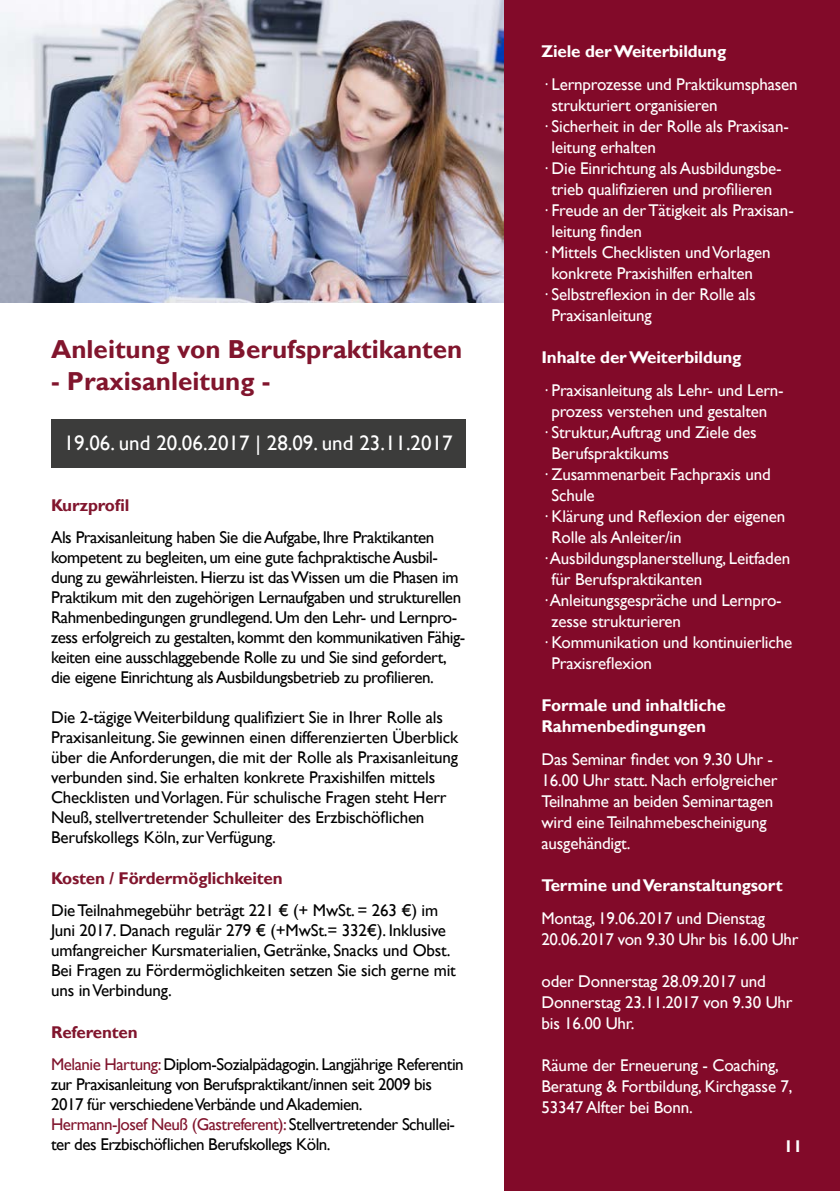
<style>
.page{position:relative;width:840px;height:1191px;background:#fff}
.page>*{position:absolute;margin:0;border:0;box-sizing:border-box;transform-origin:0 0}
.t1{font:700 26px "Gill Sans";color:#81152d}
.t2{font:21px "Gill Sans";color:#fff}
.t3{font:17px/20px "Gill Sans";letter-spacing:-.025em;color:#000}
.t4{font:17px/21px "Gill Sans";letter-spacing:-.01em;color:#fff}
.t5{font:700 17px/21px "Gill Sans";letter-spacing:-.01em;color:#fff}
.t6{font:700 17px "Gill Sans";letter-spacing:-.01em;color:#81152d}
.s1{font-weight:700;color:#81152d}
.s2{color:#81152d}
</style>
<div class="page">
<div style="left:503px;top:0;width:336px;height:1191px;background:#820a29"></div>
<div style="left:51px;top:420px;width:414px;height:48px;background:#3c3c3b"></div>
<img style="left:0;top:0;width:503px;height:302px">
<h1 class="t1" style="left:51px;top:334px;width:412px">Anleitung von Berufspraktikanten</h1>
<h1 class="t1" style="left:51px;top:366px;width:221px">- Praxisanleitung -</h1>
<p class="t2" style="left:64px;top:431px;width:390px">19.06. und 20.06.2017 | 28.09. und 23.11.2017</p>
<p class="t6" style="left:51px;top:495px;width:80px">Kurzprofil</p>
<p class="t3" style="left:51px;top:527px;width:415px">Als Praxisanleitung haben Sie die Aufgabe, Ihre Praktikanten kompetent zu begleiten, um eine gute fachpraktische Ausbil&shy;dung zu gewährleisten. Hierzu ist das Wissen um die Phasen im Praktikum mit den zugehörigen Lernaufgaben und strukturellen Rahmenbedingungen grundlegend. Um den Lehr- und Lernpro&shy;zess erfolgreich zu gestalten, kommt den kommunikativen Fähig&shy;keiten eine ausschlaggebende Rolle zu und Sie sind gefordert, die eigene Einrichtung als Ausbildungsbetrieb zu profilieren.</p>
<p class="t3" style="left:51px;top:707px;width:408px">Die 2-tägige Weiterbildung qualifiziert Sie in Ihrer Rolle als Praxisanleitung. Sie gewinnen einen differenzierten Überblick über die Anforderungen, die mit der Rolle als Praxisanleitung verbunden sind. Sie erhalten konkrete Praxishilfen mittels Checklisten und Vorlagen. Für schulische Fragen steht Herr Neuß, stellvertretender Schulleiter des Erzbischöflichen Berufskollegs Köln, zur Verfügung.</p>
<p class="t6" style="left:51px;top:868px;width:233px">Kosten / Fördermöglichkeiten</p>
<p class="t3" style="left:51px;top:900px;width:406px">Die Teilnahmegebühr beträgt 221 € (+ MwSt. = 263 €) im Juni 2017. Danach regulär 279 € (+MwSt.= 332€). Inklusive umfangreicher Kursmaterialien, Getränke, Snacks und Obst.<br>Bei Fragen zu Fördermöglichkeiten setzen Sie sich gerne mit uns in Verbindung.</p>
<p class="t3" style="left:51px;top:1016px;width:414px;line-height:32px"><span class="s1">Referenten<br></span><span class="s2">Melanie Hartung:</span> Diplom-Sozialpädagogin. Langjährige Referentin</p>
<p class="t3" style="left:51px;top:1074px;width:405px">zur Praxisanleitung von Berufspraktikant/innen seit 2009 bis 2017 für verschiedene Verbände und Akademien.<br><span class="s2">Hermann-Josef Neuß (Gastreferent):</span> Stellvertretender Schullei&shy;ter des Erzbischöflichen Berufskollegs Köln.</p>
<p class="t5" style="left:541px;top:41px;width:186px">Ziele der Weiterbildung</p>
<p class="t4" style="left:541px;top:74px;width:258px">· Lernprozesse und Praktikumsphasen</p>
<p class="t4" style="left:551px;top:95px;width:168px">strukturiert organisieren</p>
<p class="t4" style="left:541px;top:116px;width:249px">· Sicherheit in der Rolle als Praxisan-</p>
<p class="t4" style="left:551px;top:137px;width:106px">leitung erhalten</p>
<p class="t4" style="left:541px;top:158px;width:242px">· Die Einrichtung als Ausbildungsbe-</p>
<p class="t4" style="left:551px;top:179px;width:222px">trieb qualifizieren und profilieren</p>
<p class="t4" style="left:541px;top:200px;width:254px">· Freude an der Tätigkeit als Praxisan-</p>
<p class="t4" style="left:551px;top:221px;width:92px">leitung finden</p>
<p class="t4" style="left:541px;top:242px;width:230px">· Mittels Checklisten und Vorlagen</p>
<p class="t4" style="left:551px;top:263px;width:203px">konkrete Praxishilfen erhalten</p>
<p class="t4" style="left:541px;top:284px;width:216px">· Selbstreflexion in der Rolle als</p>
<p class="t4" style="left:551px;top:305px;width:102px">Praxisanleitung</p>
<p class="t5" style="left:541px;top:347px;width:201px">Inhalte der Weiterbildung</p>
<p class="t4" style="left:541px;top:380px;width:244px">· Praxisanleitung als Lehr- und Lern-</p>
<p class="t4" style="left:551px;top:401px;width:217px">prozess verstehen und gestalten</p>
<p class="t4" style="left:541px;top:422px;width:216px">· Struktur,Auftrag und Ziele des</p>
<p class="t4" style="left:551px;top:443px;width:119px">Berufspraktikums</p>
<p class="t4" style="left:541px;top:464px;width:231px">· Zusammenarbeit Fachpraxis und</p>
<p class="t4" style="left:551px;top:485px;width:45px">Schule</p>
<p class="t4" style="left:541px;top:506px;width:245px">· Klärung und Reflexion der eigenen</p>
<p class="t4" style="left:551px;top:527px;width:132px">Rolle als Anleiter/in</p>
<p class="t4" style="left:541px;top:548px;width:250px">· Ausbildungsplanerstellung, Leitfaden</p>
<p class="t4" style="left:551px;top:569px;width:152px">für Berufspraktikanten</p>
<p class="t4" style="left:541px;top:590px;width:242px">· Anleitungsgespräche und Lernpro-</p>
<p class="t4" style="left:551px;top:611px;width:131px">zesse strukturieren</p>
<p class="t4" style="left:541px;top:632px;width:252px">· Kommunikation und kontinuierliche</p>
<p class="t4" style="left:551px;top:653px;width:102px">Praxisreflexion</p>
<p class="t5" style="left:541px;top:695px;width:186px">Formale und inhaltliche<br>Rahmenbedingungen</p>
<p class="t4" style="left:541px;top:749px;width:237px">Das Seminar findet von 9.30 Uhr -<br>16.00 Uhr statt. Nach erfolgreicher<br>Teilnahme an beiden Seminartagen wird eine Teilnahmebescheinigung ausgehändigt.</p>
<p class="t5" style="left:541px;top:875px;width:242px">Termine und Veranstaltungsort</p>
<p class="t4" style="left:541px;top:908px;width:258px">Montag, 19.06.2017 und Dienstag<br>20.06.2017 von 9.30 Uhr bis 16.00 Uhr</p>
<p class="t4" style="left:541px;top:971px;width:252px">oder Donnerstag 28.09.2017 und<br>Donnerstag 23.11.2017 von 9.30 Uhr bis 16.00 Uhr.</p>
<p class="t4" style="left:541px;top:1055px;width:252px">Räume der Erneuerung - Coaching,<br>Beratung &amp; Fortbildung, Kirchgasse 7,<br>53347 Alfter bei Bonn.</p>
<p class="t5" style="left:783px;top:1136px;width:20px">11</p>
</div>
